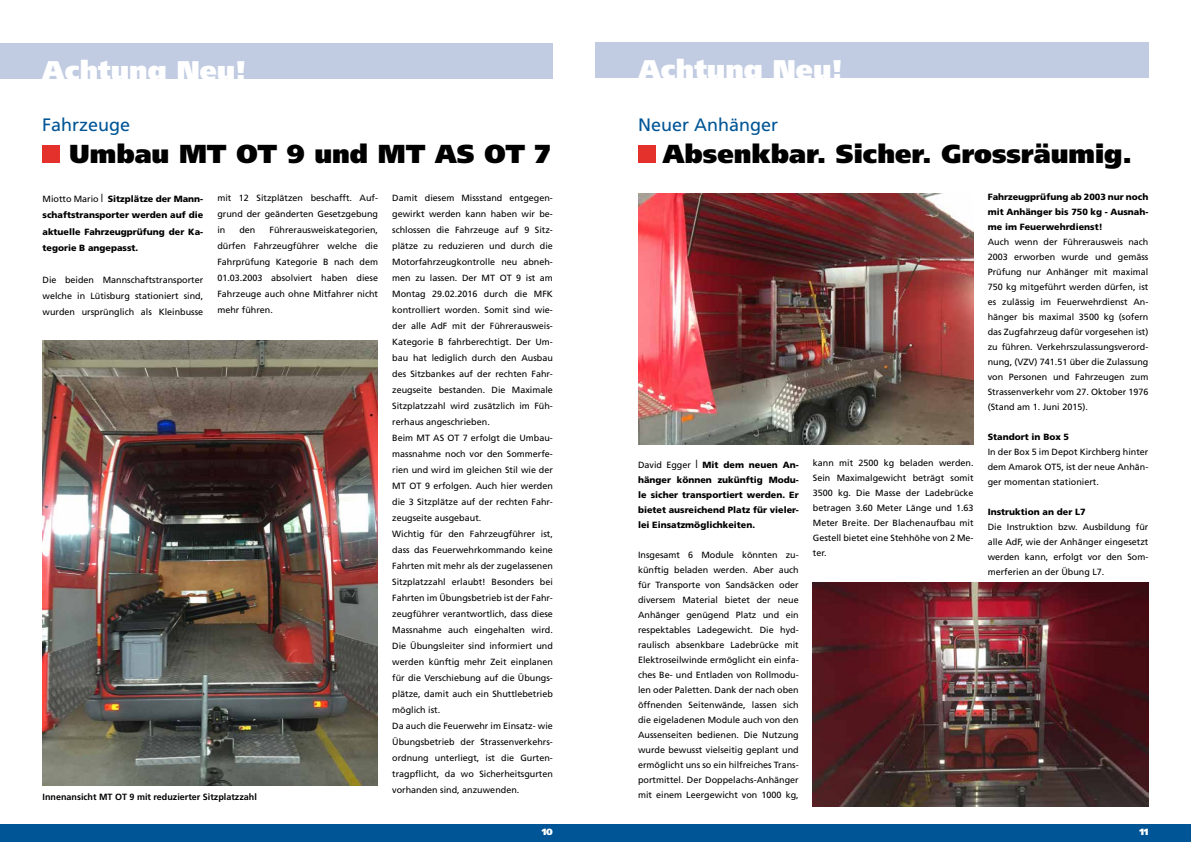
<style>
.page{position:relative;width:1191px;height:842px;background:#fff}
.page>*{position:absolute;margin:0;border:0;box-sizing:border-box;transform-origin:0 0}
.t1{font:900 27px "Frutiger";color:#fff}
.t2{font:900 26px "Frutiger";color:#000}
.t3{font:18px "Frutiger";color:#005596}
.t4{font:9px/16px "Frutiger";color:#000;text-align:justify}
.t5{font:900 9px/15px "Frutiger";color:#000;text-align:justify}
.t6{font:700 9px "Frutiger";color:#000}
.t7{font:900 9px "Frutiger";color:#fff}
.s1{font-weight:400}
.s2{font-family:"Times";font-weight:400;font-size:12px}
</style>
<div class="page">
<div style="left:0;top:824px;width:1191px;height:18px;background:#005596"></div>
<div style="left:0;top:43px;width:553px;height:35px;background:#c1cce2"></div>
<div style="left:42px;top:145px;width:18px;height:18px;background:#e4312b"></div>
<div style="left:595px;top:43px;width:554px;height:35px;background:#c1cce2"></div>
<img style="left:43px;top:340px;width:334px;height:446px">
<div style="left:638px;top:145px;width:17px;height:18px;background:#e4312b"></div>
<img style="left:638px;top:193px;width:335px;height:252px">
<img style="left:812px;top:583px;width:336px;height:223px">
<h1 class="t1" style="left:42px;top:54px;width:206px">Achtung Neu!</h1>
<h3 class="t3" style="left:42px;top:115px;width:90px">Fahrzeuge</h3>
<h2 class="t2" style="left:69px;top:138px;width:482px">Umbau MT OT 9 und MT AS OT 7</h2>
<p class="t5" style="left:43px;top:191px;width:162px;line-height:16px"><span class="s1">Miotto Mario</span> <span class="s2">|</span> Sitzplätze der Mann&shy;schaftstransporter werden auf die aktuelle Fahrzeugprüfung der Ka&shy;tegorie B angepasst.</p>
<p class="t4" style="left:43px;top:271px;width:162px">Die beiden Mannschaftstransporter welche in Lütisburg stationiert sind, wurden ursprünglich als Kleinbusse</p>
<p class="t4" style="left:217px;top:189px;width:162px">mit 12 Sitzplätzen beschafft. Auf&shy;grund der geänderten Gesetzgebung in</p>
<p class="t4" style="left:217px;top:221px;width:162px;text-indent:52px">Führerausweiskategorien, dürfen Fahrzeugführer welche die Fahrprüfung Kategorie B nach dem 01.03.2003 absolviert haben diese Fahrzeuge auch ohne Mitfahrer nicht mehr führen.</p>
<p class="t4" style="left:239px;top:221px;width:18px">den</p>
<p class="t6" style="left:43px;top:791px;width:216px">Innenansicht MT OT 9 mit reduzierter Sitzplatzzahl</p>
<p class="t4" style="left:392px;top:189px;width:162px;text-align:left">Damit diesem Missstand entgegen&shy;gewirkt werden kann haben wir be&shy;schlossen die Fahrzeuge auf 9 Sitz&shy;plätze zu reduzieren und durch die Motorfahrzeugkontrolle neu abneh&shy;men zu lassen. Der MT OT 9 ist am Montag 29.02.2016 durch die MFK kontrolliert worden. Somit sind wie&shy;der alle AdF mit der Führerausweis-Kategorie B fahrberechtigt. Der Um&shy;bau hat lediglich durch den Ausbau des Sitzbankes auf der rechten Fahr&shy;zeugseite bestanden. Die Maximale Sitzplatzzahl wird zusätzlich im Füh&shy;rerhaus angeschrieben.<br>Beim MT AS OT 7 erfolgt die Umbau&shy;massnahme noch vor den Sommerfe&shy;rien und wird im gleichen Stil wie der MT OT 9 erfolgen. Auch hier werden die 3 Sitzplätze auf der rechten Fahr&shy;zeugseite ausgebaut.<br>Wichtig für den Fahrzeugführer ist, dass das Feuerwehrkommando keine Fahrten mit mehr als der zugelassenen Sitzplatzzahl erlaubt! Besonders bei Fahrten im Übungsbetrieb ist der Fahr&shy;zeugführer verantwortlich, dass diese Massnahme auch eingehalten wird.<br>Die Übungsleiter sind informiert und werden künftig mehr Zeit einplanen für die Verschiebung auf die Übungs&shy;plätze, damit auch ein Shuttlebetrieb möglich ist.<br>Da auch die Feuerwehr im Einsatz- wie Übungsbetrieb der Strassenverkehrs&shy;ordnung unterliegt, ist die Gurten&shy;tragpflicht, da wo Sicherheitsgurten vorhanden sind, anzuwenden.</p>
<h1 class="t1" style="left:638px;top:54px;width:206px">Achtung Neu!</h1>
<h3 class="t3" style="left:638px;top:115px;width:142px">Neuer Anhänger</h3>
<h2 class="t2" style="left:663px;top:138px;width:471px">Absenkbar. Sicher. Grossräumig.</h2>
<p class="t5" style="left:638px;top:457px;width:162px"><span class="s1">David Egger</span> <span class="s2">|</span> Mit dem neuen An&shy;hänger können zukünftig Modu&shy;le sicher transportiert werden. Er bietet ausreichend Platz für vieler&shy;lei Einsatzmöglichkeiten.</p>
<p class="t4" style="left:638px;top:547px;width:162px;line-height:15px">Insgesamt 6 Module könnten zu&shy;künftig beladen werden. Aber auch für Transporte von Sandsäcken oder diversem Material bietet der neue Anhänger genügend Platz und ein respektables Ladegewicht. Die hyd&shy;raulisch absenkbare Ladebrücke mit Elektroseilwinde ermöglicht ein einfa&shy;ches Be- und Entladen von Rollmodu&shy;len oder Paletten. Dank der nach oben öffnenden Seitenwände, lassen sich die eigeladenen Module auch von den Aussenseiten bedienen. Die Nutzung wurde bewusst vielseitig geplant und ermöglicht uns so ein hilfreiches Trans&shy;portmittel. Der Doppelachs-Anhänger mit einem Leergewicht von 1000 kg,</p>
<p class="t4" style="left:813px;top:455px;width:162px;line-height:15px">kann mit 2500 kg beladen werden.<br>Sein Maximalgewicht beträgt somit 3500 kg. Die Masse der Ladebrücke betragen 3.60 Meter Länge und 1.63<br>Meter Breite. Der Blachenaufbau mit Gestell bietet eine Stehhöhe von 2 Me&shy;ter.</p>
<p class="t5" style="left:987px;top:189px;width:162px">Fahrzeugprüfung ab 2003 nur noch mit Anhänger bis 750 kg - Ausnah&shy;me im Feuerwehrdienst!</p>
<p class="t4" style="left:987px;top:234px;width:162px;line-height:15px">Auch wenn der Führerausweis nach 2003 erworben wurde und gemäss Prüfung nur Anhänger mit maximal 750 kg mitgeführt werden dürfen, ist es zulässig im Feuerwehrdienst An&shy;hänger bis maximal 3500 kg (sofern das Zugfahrzeug dafür vorgesehen ist) zu führen. Verkehrszulassungsverord&shy;nung, (VZV) 741.51 über die Zulassung von Personen und Fahrzeugen zum Strassenverkehr vom 27. Oktober 1976 (Stand am 1. Juni 2015).</p>
<p class="t5" style="left:987px;top:429px;width:83px">Standort in Box 5</p>
<p class="t4" style="left:987px;top:444px;width:162px;line-height:15px">In der Box 5 im Depot Kirchberg hinter dem Amarok OT5, ist der neue Anhän&shy;ger momentan stationiert.</p>
<p class="t5" style="left:987px;top:504px;width:99px">Instruktion an der L7</p>
<p class="t4" style="left:987px;top:519px;width:162px;line-height:15px">Die Instruktion bzw. Ausbildung für alle AdF, wie der Anhänger eingesetzt werden kann, erfolgt vor den Som&shy;merferien an der Übung L7.</p>
<p class="t7" style="left:542px;top:827px;width:13px">10</p>
<p class="t7" style="left:1139px;top:827px;width:11px">11</p>
</div>
